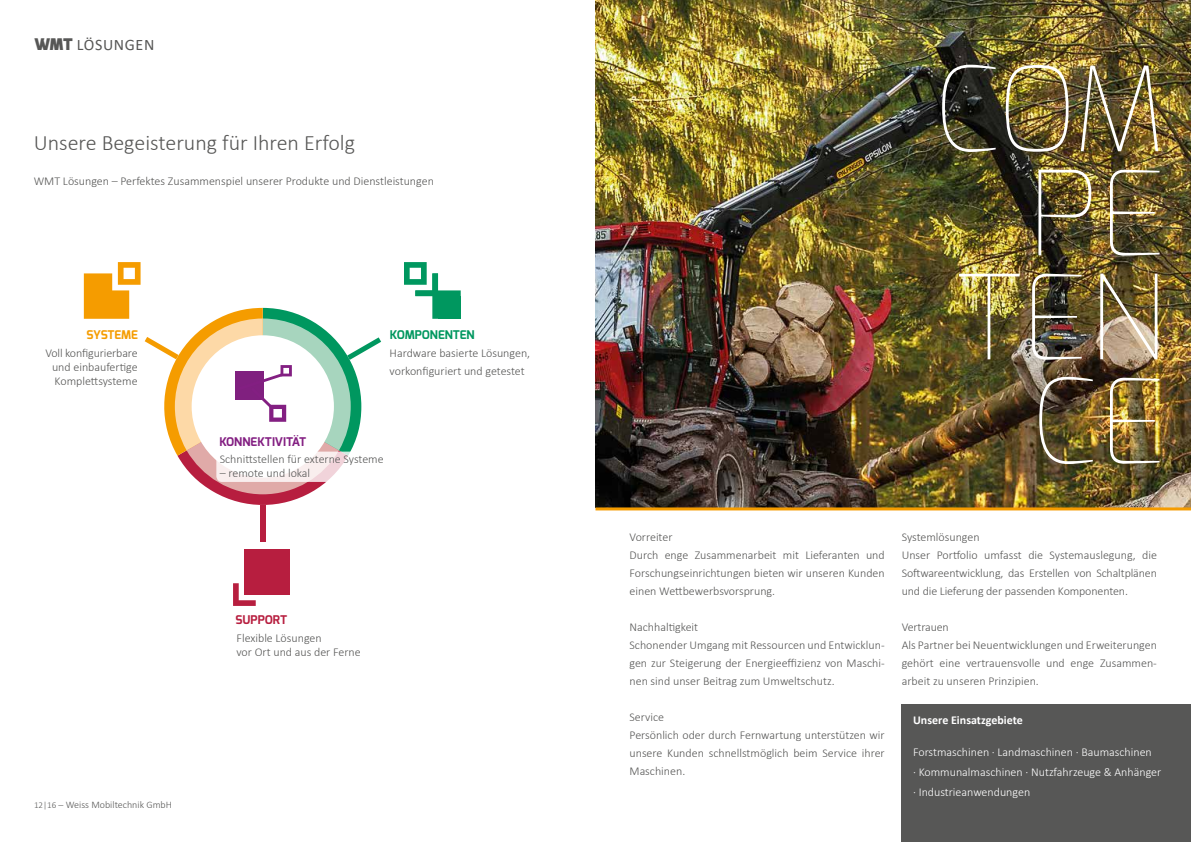
<style>
.page{position:relative;width:1191px;height:842px;background:#fff}
.page>*{position:absolute;margin:0;border:0;box-sizing:border-box;transform-origin:0 0}
.t1{font:100 117px/104px "Exo";letter-spacing:-.01em;color:#fff;text-align:right}
.t2{font:300 22px "Calibri";color:#575756}
.t3{font:16px "Calibri";letter-spacing:.04em;color:#575756}
.t4{font:300 12px/18px "Calibri";color:#575756}
.t5{font:300 12px/20px "Calibri";color:#fff}
.t6{font:700 12px "Calibri";color:#fff}
.t7{font:700 12px "Exo";color:#831f82}
.t8{font:700 12px "Exo";color:#00975f}
.t9{font:700 12px "Exo";color:#b71e3f}
.t10{font:700 12px "Exo";letter-spacing:-.025em;color:#f59c00}
.t11{font:300 10px "Calibri";color:#575756}
.s1{font-family:"Exo";font-weight:900}
.s2{font-size:9px}
</style>
<div class="page">
<img style="left:595px;top:0;width:596px;height:507px">
<div style="left:901px;top:704px;width:290px;height:138px;background:#575756"></div>
<div style="left:260px;top:505px;width:5px;height:36px;background:#b71e3f"></div>
<div style="left:244px;top:549px;width:46px;height:46px;background:#b71e3f"></div>
<svg style="left:233px;top:583px;width:23px;height:23px"></svg>
<svg style="left:404px;top:262px;width:57px;height:57px"></svg>
<div style="left:438px;top:296px;width:23px;height:23px;background:#00975f"></div>
<svg style="left:84px;top:262px;width:297px;height:243px"></svg>
<svg style="left:216px;top:452px;width:171px;height:30px"></svg>
<hr style="left:595px;top:507px;width:596px;height:3px;background:#f59c00">
<h3 class="t3" style="left:34px;top:34px;width:122px"><span class="s1">WMT</span> LÖSUNGEN</h3>
<h2 class="t2" style="left:34px;top:129px;width:323px">Unsere Begeisterung für Ihren Erfolg</h2>
<p class="t4" style="left:34px;top:172px;width:402px">WMT Lösungen – Perfektes Zusammenspiel unserer Produkte und Dienstleistungen</p>
<p class="t10" style="left:86px;top:327px;width:53px">SYSTEME</p>
<p class="t8" style="left:390px;top:327px;width:86px">KOMPONENTEN</p>
<p class="t4" style="left:52px;top:345px;width:87px;line-height:14px;text-align:justify;text-indent:-7px">Voll konfigurierbare und einbaufertige Komplettsysteme</p>
<p class="t7" style="left:219px;top:434px;width:88px">KONNEKTIVITÄT</p>
<p class="t4" style="left:389px;top:344px;width:142px">Hardware basierte Lösungen, vorkonfiguriert und getestet</p>
<p class="t4" style="left:220px;top:450px;width:165px">Schnittstellen für externe Systeme</p>
<p class="t4" style="left:220px;top:464px;width:92px">– remote und lokal</p>
<p class="t9" style="left:235px;top:612px;width:53px">SUPPORT</p>
<p class="t4" style="left:236px;top:631px;width:126px;line-height:14px">Flexible Lösungen<br>vor Ort und aus der Ferne</p>
<p class="t11" style="left:34px;top:798px;width:139px"><span class="s2">12|16</span> – Weiss Mobiltechnik GmbH</p>
<h1 class="t1" style="left:933px;top:57px;width:233px">COM<br>PE<br>TEN<br>CE</h1>
<p class="t4" style="left:629px;top:527px;width:257px">Vorreiter<br>Durch enge Zusammenarbeit mit Lieferanten und Forschungseinrichtungen bieten wir unseren Kunden einen Wettbewerbsvorsprung.</p>
<p class="t4" style="left:629px;top:617px;width:257px">Nachhaltigkeit<br>Schonender Umgang mit Ressourcen und Entwicklun&shy;gen zur Steigerung der Energieeffizienz von Maschi&shy;nen sind unser Beitrag zum Umweltschutz.</p>
<p class="t4" style="left:629px;top:707px;width:257px">Service<br>Persönlich oder durch Fernwartung unterstützen wir unsere Kunden schnellstmöglich beim Service ihrer<br>Maschinen.</p>
<p class="t4" style="left:901px;top:527px;width:257px">Systemlösungen<br>Unser Portfolio umfasst die Systemauslegung, die Softwareentwicklung, das Erstellen von Schaltplänen und die Lieferung der passenden Komponenten.</p>
<p class="t4" style="left:901px;top:617px;width:257px">Vertrauen<br>Als Partner bei Neuentwicklungen und Erweiterungen gehört eine vertrauensvolle und enge Zusammen&shy;arbeit zu unseren Prinzipien.</p>
<p class="t6" style="left:913px;top:712px;width:111px">Unsere Einsatzgebiete</p>
<p class="t5" style="left:913px;top:742px;width:250px">Forstmaschinen · Landmaschinen · Baumaschinen<br>· Kommunalmaschinen · Nutzfahrzeuge &amp; Anhänger · Industrieanwendungen</p>
</div>
